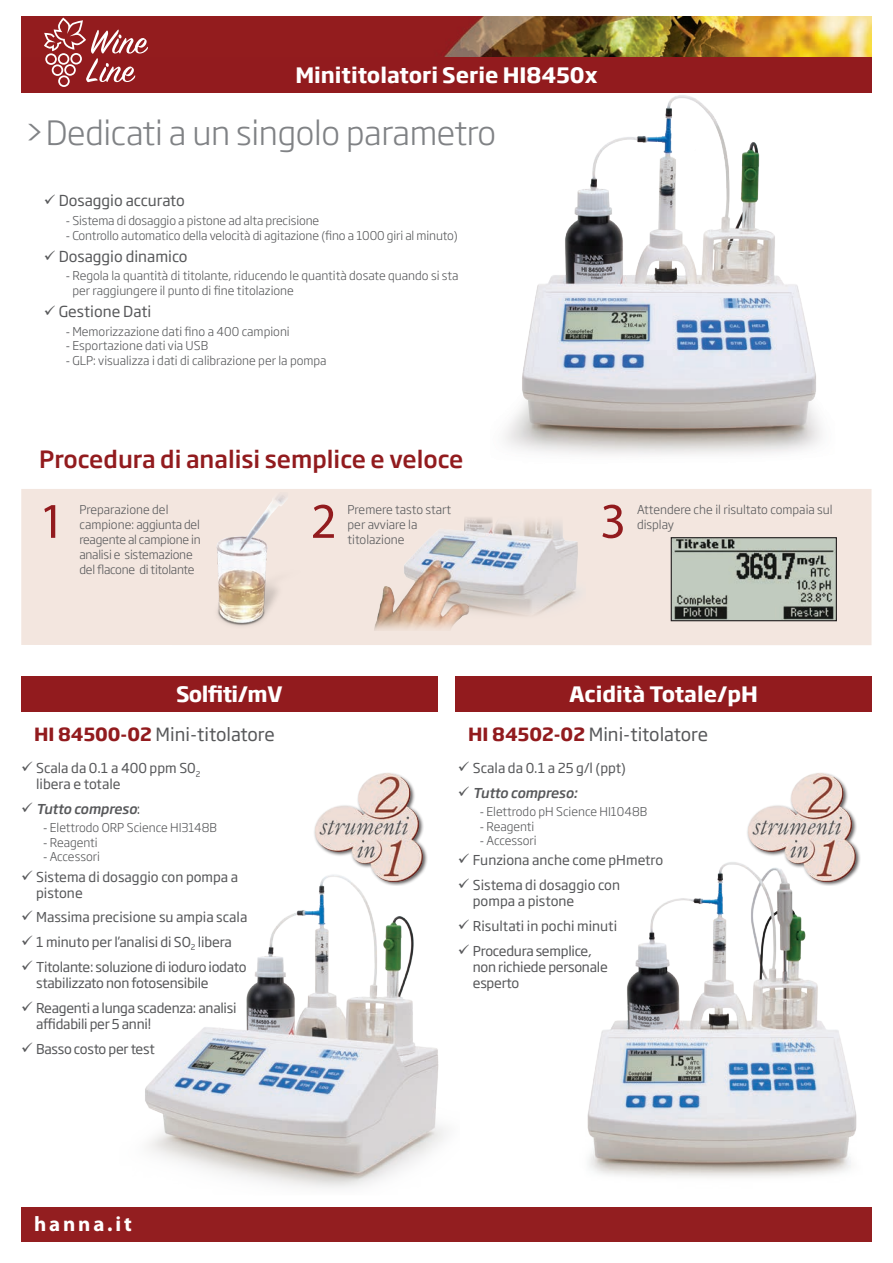
<style>
.page{position:relative;width:893px;height:1263px;background:#fff}
.page>*{position:absolute;margin:0;border:0;box-sizing:border-box;transform-origin:0 0}
.t1{font:50.25px "Myriad Pro";color:#921b1e}
.t2{font:300 33px "Soho Gothic Pro";letter-spacing:-.01em;color:#808285}
._04_Titolo{font:500 23.4px "Soho Gothic Pro";color:#921b1e}
.t3{font:700 21px "Soho Gothic Pro";color:#fff}
.t4{font:700 21px "Myriad Pro";letter-spacing:.135em;color:#fff}
.cod_e_titolo_pft{font:18px "Soho Gothic Pro";color:#57585a}
.t5{font:15px "Soho Gothic Pro";color:#57585a}
.t6{font:13.5px/16.2px "Soho Gothic Pro";letter-spacing:-.015em;color:#57585a}
.t7{font:italic 500 13.5px "Soho Gothic Pro";letter-spacing:-.01em;color:#57585a}
._05_Testo{font:300 12px/15px "Soho Gothic Pro";color:#57585a}
._05_Testo-2{font:300 12px/15px "Soho Gothic Pro";letter-spacing:-.02em;color:#57585a}
.s1{font-family:"Myriad Pro";font-weight:400}
.s2{font-weight:700;color:#921b1e}
.s3{font-weight:400;font-style:normal}
</style>
<div class="page">
<img style="left:21px;top:16px;width:851px;height:41px">
<img style="left:553px;top:862px;width:319px;height:346px">
<div style="left:455px;top:676px;width:417px;height:35px;background:#921b1e"></div>
<img style="left:111px;top:891px;width:349px;height:317px">
<img style="left:314px;top:773px;width:113px;height:118px">
<div style="left:21px;top:676px;width:416px;height:35px;background:#921b1e"></div>
<img style="left:490px;top:92px;width:358px;height:363px">
<div style="left:21px;top:489px;width:850px;height:156px;background:#f3e6df"></div>
<img style="left:370px;top:489px;width:216px;height:142px">
<img style="left:201px;top:492px;width:110px;height:137px">
<img style="left:673px;top:539px;width:162px;height:80px">
<div style="left:671px;top:537px;width:166px;height:84px;border:1px solid #231f20"></div>
<div style="left:21px;top:57px;width:851px;height:35px;background:#921b1e"></div>
<div style="left:21px;top:1208px;width:851px;height:34px;background:#931e20"></div>
<img style="left:735px;top:773px;width:132px;height:118px">
<div style="left:458px;top:760px;width:206px;height:232px;background:#fff"></div>
<div style="left:21px;top:760px;width:227px;height:297px;background:#fff"></div>
<svg style="left:44px;top:18px;width:104px;height:69px"></svg>
<p class="t3" style="left:295px;top:59px;width:304px">Minititolatori Serie HI8450x</p>
<p class="t2" style="left:23px;top:107px;width:474px">&gt;Dedicati a un singolo parametro</p>
<p class="t5" style="left:59px;top:189px;width:127px">Dosaggio accurato</p>
<p class="_05_Testo" style="left:66px;top:212px;width:255px"><span class="s1">-</span> Sistema di dosaggio a pistone ad alta precisione</p>
<p class="_05_Testo" style="left:66px;top:227px;width:393px"><span class="s1">-</span> Controllo automatico della velocità di agitazione (fino a 1000 giri al minuto)</p>
<p class="t5" style="left:59px;top:245px;width:130px">Dosaggio dinamico</p>
<p class="_05_Testo" style="left:72px;top:268px;width:388px;line-height:14.4px;text-indent:-6px"><span class="s1">-</span> Regola la quantità di titolante, riducendo le quantità dosate quando si sta per raggiungere il punto di fine titolazione</p>
<p class="t5" style="left:59px;top:300px;width:94px">Gestione Dati</p>
<p class="_05_Testo" style="left:66px;top:323px;width:225px"><span class="s1">-</span> Memorizzazione dati fino a 400 campioni</p>
<p class="_05_Testo" style="left:66px;top:337px;width:144px"><span class="s1">-</span> Esportazione dati via USB</p>
<p class="_05_Testo" style="left:66px;top:352px;width:262px"><span class="s1">-</span> GLP: visualizza i dati di calibrazione per la pompa</p>
<p class="_04_Titolo" style="left:39px;top:441px;width:426px">Procedura di analisi semplice e veloce</p>
<p class="t1" style="left:39px;top:490px;width:27px">1</p>
<p class="t1" style="left:311px;top:490px;width:27px">2</p>
<p class="t1" style="left:600px;top:490px;width:27px">3</p>
<p class="_05_Testo-2" style="left:79px;top:502px;width:123px">Preparazione del campione: aggiunta del reagente al campione in analisi e sistemazione del flacone di titolante</p>
<p class="_05_Testo" style="left:348px;top:502px;width:105px">Premere tasto start per avviare la titolazione</p>
<p class="_05_Testo" style="left:637px;top:502px;width:197px">Attendere che il risultato compaia sul display</p>
<p class="t3" style="left:176px;top:677px;width:108px">Solfiti/mV</p>
<p class="t3" style="left:569px;top:677px;width:190px">Acidità Totale/pH</p>
<p class="cod_e_titolo_pft" style="left:34px;top:721px;width:242px"><span class="s2">HI 84500-02</span> Mini-titolatore</p>
<p class="cod_e_titolo_pft" style="left:468px;top:721px;width:241px"><span class="s2">HI 84502-02</span> Mini-titolatore</p>
<p class="t6" style="left:36px;top:759px;width:166px">Scala da 0.1 a 400 ppm S0<sub>2 </sub>libera e totale</p>
<p class="t7" style="left:36px;top:798px;width:106px">Tutto compreso<span class="s3">:</span></p>
<p class="_05_Testo" style="left:43px;top:820px;width:175px"><span class="s1">-</span> Elettrodo ORP Science HI3148B</p>
<p class="_05_Testo" style="left:43px;top:834px;width:56px"><span class="s1">-</span> Reagenti</p>
<p class="_05_Testo" style="left:43px;top:848px;width:58px"><span class="s1">-</span> Accessori</p>
<p class="t6" style="left:36px;top:868px;width:204px">Sistema di dosaggio con pompa a pistone</p>
<p class="t6" style="left:36px;top:909px;width:213px">Massima precisione su ampia scala</p>
<p class="t6" style="left:36px;top:933px;width:197px">1 minuto per l’analisi di SO<sub>2</sub> libera</p>
<p class="t6" style="left:36px;top:958px;width:212px">Titolante: soluzione di ioduro iodato stabilizzato non fotosensibile</p>
<p class="t6" style="left:36px;top:999px;width:202px">Reagenti a lunga scadenza: analisi affidabili per 5 anni!</p>
<p class="t6" style="left:36px;top:1040px;width:120px">Basso costo per test</p>
<p class="t4" style="left:34px;top:1210px;width:99px">hanna.it</p>
<p class="t6" style="left:473px;top:759px;width:155px">Scala da 0.1 a 25 g/l (ppt)</p>
<p class="t7" style="left:473px;top:782px;width:106px">Tutto compreso:</p>
<p class="_05_Testo" style="left:480px;top:803px;width:169px"><span class="s1">-</span> Elettrodo pH Science HI1048B</p>
<p class="_05_Testo" style="left:480px;top:818px;width:56px"><span class="s1">-</span> Reagenti</p>
<p class="_05_Testo" style="left:480px;top:832px;width:58px"><span class="s1">-</span> Accessori</p>
<p class="t6" style="left:473px;top:852px;width:192px">Funziona anche come pHmetro</p>
<p class="t6" style="left:473px;top:876px;width:149px">Sistema di dosaggio con pompa a pistone</p>
<p class="t6" style="left:473px;top:917px;width:146px">Risultati in pochi minuti</p>
<p class="t6" style="left:473px;top:942px;width:136px">Procedura semplice, non richiede personale esperto</p>
</div>
